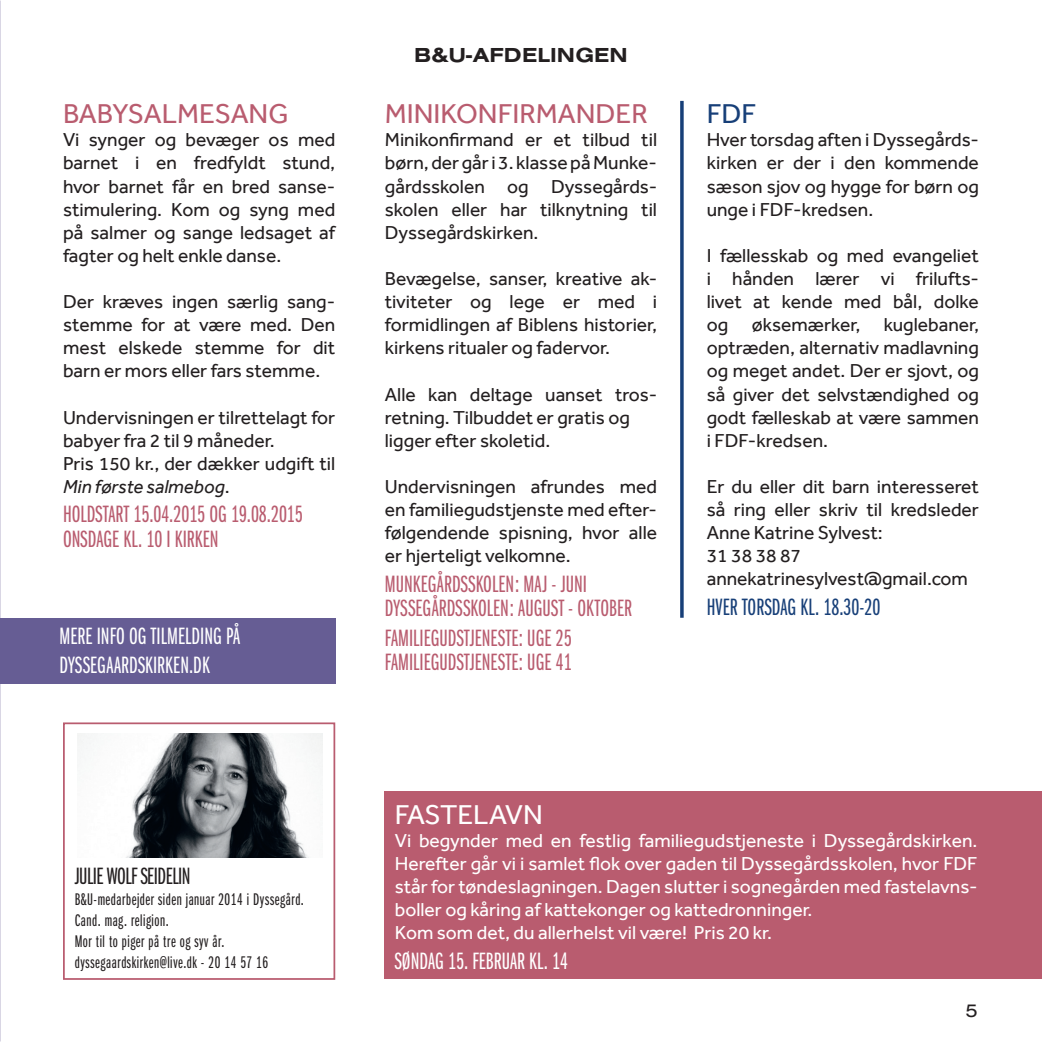
<style>
.page{position:relative;width:1042px;height:1042px;background:#fff}
.page>*{position:absolute;margin:0;border:0;box-sizing:border-box;transform-origin:0 0}
.t1{font:28px "Effra";color:#b95c6f}
.t2{font:28px "Effra";letter-spacing:-.01em;color:#fff}
.t3{font:28px "Effra";color:#173f78}
.t4{font:24.5px "Franklin Gothic URW Ext Com D Boo";color:#b95c6f}
.t5{font:24.5px/29.4px "Franklin Gothic URW Ext Com D Boo";color:#fff}
.t6{font:24.5px "Franklin Gothic URW Ext Com D Boo";color:#173f78}
.t7{font:24.5px "Franklin Gothic URW Ext Com D Boo";letter-spacing:-.02em;color:#231f20}
.t8{font:700 21px "Nimbus San Ext";color:#231f20}
.t9{font:19.25px/23.1px "Effra";color:#231f20;text-align:justify}
.t10{font:19.25px/23.1px "Effra";color:#fff;text-align:justify}
.t11{font:19.25px "Nimbus San Ext";color:#231f20}
.t12{font:17.5px "Franklin Gothic URW Ext Com D Boo";letter-spacing:.03em;color:#231f20}
.s1{font-style:italic}
</style>
<div class="page">
<svg style="left:680px;top:101px;width:4px;height:517px;background:#335688"></svg>
<div style="left:63px;top:722px;width:272px;height:258px;border:2px solid #b95c6f"></div>
<div style="left:385px;top:791px;width:657px;height:187px;background:#b95c6f"></div>
<div style="left:0;top:618px;width:335px;height:65px;background:#665d94"></div>
<img style="left:77px;top:734px;width:245px;height:124px">
<p class="t1" style="left:63px;top:98px;width:227px">BABYSALMESANG</p>
<p class="t9" style="left:63px;top:128px;width:274px">Vi synger og bevæger os med barnet i en fredfyldt stund, hvor barnet får en bred sanse&shy;stimulering. Kom og syng med på salmer og sange ledsaget af fagter og helt enkle danse.</p>
<p class="t9" style="left:63px;top:290px;width:274px">Der kræves ingen særlig sang&shy;stemme for at være med. Den mest elskede stemme for dit barn er mors eller fars stemme.</p>
<p class="t9" style="left:63px;top:405px;width:274px">Undervisningen er tilrettelagt for babyer fra 2 til 9 måneder.</p>
<p class="t9" style="left:63px;top:452px;width:274px">Pris 150 kr., der dækker udgift til<br><span class="s1">Min første salmebog</span>.</p>
<p class="t4" style="left:63px;top:501px;width:241px">HOLDSTART 15.04.2015 OG 19.08.2015</p>
<p class="t4" style="left:63px;top:526px;width:157px">ONSDAGE KL. 10 I KIRKEN</p>
<p class="t5" style="left:60px;top:622px;width:182px">MERE INFO OG TILMELDING PÅ<br>DYSSEGAARDSKIRKEN.DK</p>
<p class="t8" style="left:414px;top:43px;width:215px">B&amp;U-AFDELINGEN</p>
<p class="t1" style="left:385px;top:98px;width:264px">MINIKONFIRMANDER</p>
<p class="t9" style="left:385px;top:128px;width:274px">Minikonfirmand er et tilbud til børn, der går i 3. klasse på Munke&shy;gårdsskolen og Dyssegårds&shy;skolen eller har tilknytning til Dyssegårdskirken.</p>
<p class="t9" style="left:385px;top:267px;width:271px">Bevægelse, sanser, kreative ak-</p>
<p class="t9" style="left:385px;top:290px;width:274px">tiviteter og lege er med i formidlingen af Biblens historier, kirkens ritualer og fadervor.</p>
<p class="t9" style="left:385px;top:382px;width:274px">Alle kan deltage uanset tros&shy;retning. Tilbuddet er gratis og</p>
<p class="t9" style="left:385px;top:428px;width:167px">ligger efter skoletid.</p>
<p class="t9" style="left:385px;top:475px;width:274px">Undervisningen afrundes med en familiegudstjenste med efter&shy;følgendende spisning, hvor alle er hjerteligt velkomne.</p>
<p class="t4" style="left:385px;top:570px;width:204px">MUNKEGÅRDSSKOLEN: MAJ - JUNI</p>
<p class="t4" style="left:385px;top:595px;width:249px">DYSSEGÅRDSSKOLEN: AUGUST - OKTOBER</p>
<p class="t4" style="left:385px;top:624px;width:188px">FAMILIEGUDSTJENESTE: UGE 25</p>
<p class="t4" style="left:385px;top:649px;width:188px">FAMILIEGUDSTJENESTE: UGE 41</p>
<p class="t3" style="left:707px;top:98px;width:51px">FDF</p>
<p class="t9" style="left:707px;top:128px;width:274px">Hver torsdag aften i Dyssegårds&shy;kirken er der i den kommende sæson sjov og hygge for børn og unge i FDF-kredsen.</p>
<p class="t9" style="left:707px;top:244px;width:274px">I fællesskab og med evangeliet i hånden lærer vi frilufts&shy;livet at kende med bål, dolke og øksemærker, kuglebaner, optræden, alternativ madlavning og meget andet. Der er sjovt, og så giver det selvstændighed og godt fælleskab at være sammen i FDF-kredsen.</p>
<p class="t9" style="left:707px;top:475px;width:274px">Er du eller dit barn interesseret så ring eller skriv til kredsleder Anne Katrine Sylvest:</p>
<p class="t9" style="left:707px;top:544px;width:96px">31 38 38 87</p>
<p class="t9" style="left:707px;top:567px;width:263px">annekatrinesylvest@gmail.com</p>
<p class="t6" style="left:707px;top:594px;width:175px">HVER TORSDAG KL. 18.30-20</p>
<p class="t7" style="left:75px;top:863px;width:117px">JULIE WOLF SEIDELIN</p>
<p class="t12" style="left:75px;top:890px;width:231px">B&amp;U-medarbejder siden januar 2014 i Dyssegård.</p>
<p class="t12" style="left:75px;top:911px;width:95px">Cand. mag. religion.</p>
<p class="t12" style="left:75px;top:932px;width:151px">Mor til to piger på tre og syv år.</p>
<p class="t12" style="left:75px;top:953px;width:195px">dyssegaardskirken@live.dk - 20 14 57 16</p>
<p class="t2" style="left:395px;top:798px;width:150px">FASTELAVN</p>
<p class="t10" style="left:395px;top:828px;width:584px">Vi begynder med en festlig familiegudstjeneste i Dyssegårdskirken.<br>Herefter går vi i samlet flok over gaden til Dyssegårdsskolen, hvor FDF står for tøndeslagningen. Dagen slutter i sognegården med fastelavns&shy;boller og kåring af kattekonger og kattedronninger.</p>
<p class="t10" style="left:395px;top:921px;width:379px">Kom som det, du allerhelst vil være! Pris 20 kr.</p>
<p class="t5" style="left:395px;top:946px;width:175px">SØNDAG 15. FEBRUAR KL. 14</p>
<p class="t11" style="left:965px;top:999px;width:14px">5</p>
</div>
